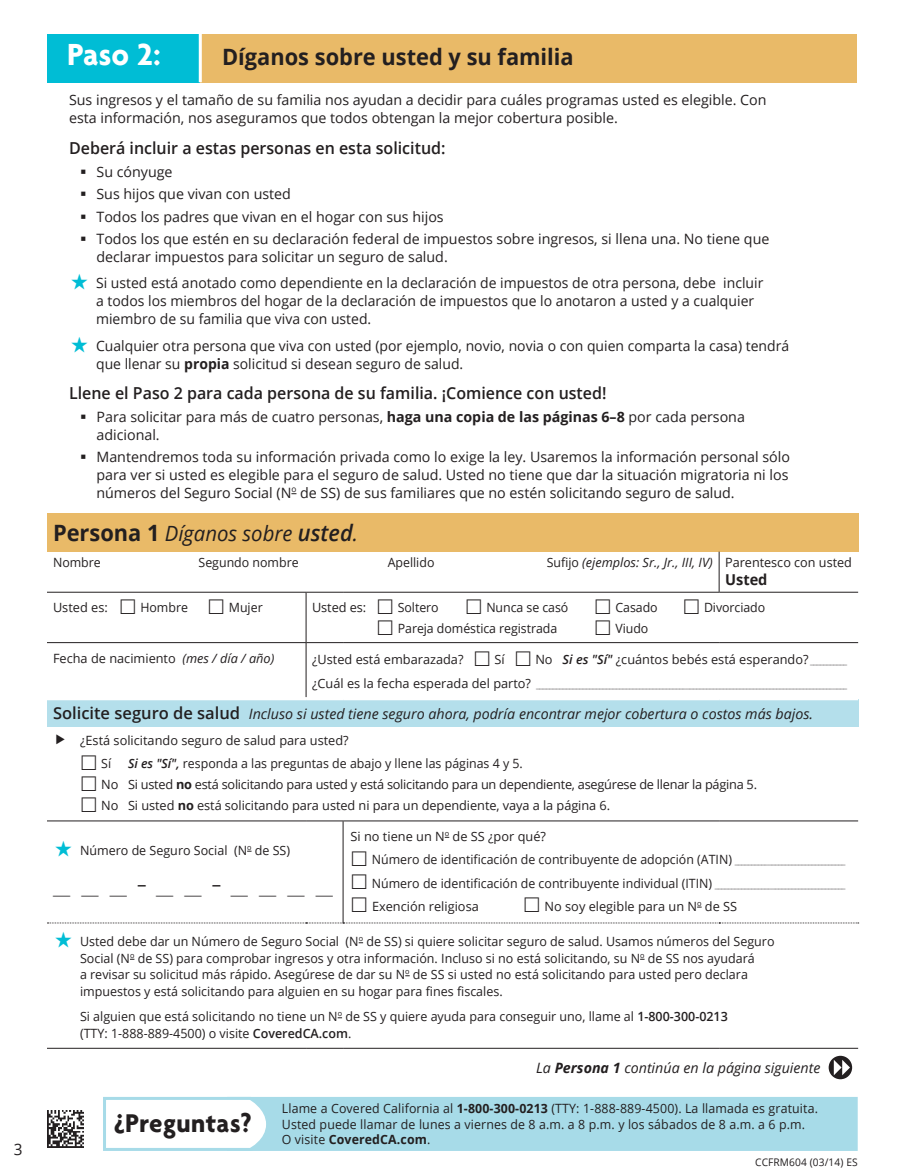
<style>
.page{position:relative;width:905px;height:1175px;background:#fff}
.page>*{position:absolute;margin:0;border:0;box-sizing:border-box;transform-origin:0 0}
.t1{font:700 33px "Agenda";color:#fff}
.t2{font:700 27.75px "Agenda";letter-spacing:.015em;color:#231f20}
.t3{font:700 22.5px "Open Sans";color:#231f20}
.t4{font:italic 21px "Open Sans";color:#231f20}
.t5{font:300 18.9px "Open Sans";color:#231f20;scale:2.2 1}
.t6{font:600 16.5px "Open Sans";color:#231f20}
.t7{font:15.75px "Open Sans";color:#231f20}
.t8{font:700 15px "Open Sans";color:#231f20}
.t9{font:14.25px/18px "Open Sans";color:#231f20}
.t10{font:italic 14.25px "Open Sans";color:#231f20}
.t11{font:12.75px/23.2px "Open Sans";color:#231f20}
.t12{font:italic 12.75px "Open Sans";color:#231f20}
.t13{font:10.5px "Open Sans";letter-spacing:.01em;color:#231f20}
.t14{font:300 9px "Open Sans";color:#231f20}
.s1{font-weight:700}
.s2{font-weight:700;font-style:normal;font-size:22.5px}
.s3{font-weight:600;font-size:22.5px}
.s4{font-style:normal}
.s5{font-style:italic}
.s6{font-weight:600;font-style:italic}
.s7{font-weight:300;font-size:9px}
.s8{font-weight:400;font-size:12.75px}
.s9{font-weight:600;font-style:normal;font-size:16.5px}
.s10{font-weight:600}
</style>
<div class="page">
<div style="left:227px;top:1096px;width:630px;height:54px;background:#a7dbe8;border:3px solid #a7dbe8"></div>
<svg style="left:103px;top:1096px;width:167px;height:55px"></svg>
<div style="left:47px;top:513px;width:811px;height:38px;background:#e9ba68"></div>
<div style="left:47px;top:698px;width:811px;height:28px;background:#b4dfeb"></div>
<hr style="left:718px;top:551px;width:1px;height:41px;background:#231f20">
<hr style="left:47px;top:592px;width:259px;height:1px;background:#231f20">
<hr style="left:306px;top:592px;width:37px;height:1px;background:#231f20">
<hr style="left:343px;top:592px;width:376px;height:1px;background:#231f20">
<hr style="left:719px;top:592px;width:139px;height:1px;background:#231f20">
<hr style="left:306px;top:592px;width:1px;height:50px;background:#231f20">
<hr style="left:306px;top:643px;width:1px;height:54px;background:#231f20">
<hr style="left:47px;top:642px;width:259px;height:1px;background:#231f20">
<hr style="left:306px;top:642px;width:37px;height:1px;background:#231f20">
<hr style="left:343px;top:642px;width:376px;height:1px;background:#231f20">
<hr style="left:719px;top:642px;width:139px;height:1px;background:#231f20">
<hr style="left:47px;top:820px;width:259px;height:1px;background:#231f20">
<hr style="left:306px;top:820px;width:37px;height:1px;background:#231f20">
<hr style="left:343px;top:820px;width:376px;height:1px;background:#231f20">
<hr style="left:719px;top:820px;width:139px;height:1px;background:#231f20">
<hr style="left:47px;top:1047px;width:259px;height:1px;background:#231f20">
<hr style="left:306px;top:1047px;width:37px;height:1px;background:#231f20">
<hr style="left:343px;top:1047px;width:376px;height:1px;background:#231f20">
<hr style="left:719px;top:1047px;width:139px;height:1px;background:#231f20">
<svg style="left:47px;top:922px;width:811px;height:1px"></svg>
<hr style="left:343px;top:821px;width:1px;height:101px;background:#231f20">
<hr style="left:47px;top:697px;width:259px;height:3px;background:#fff">
<hr style="left:306px;top:697px;width:37px;height:3px;background:#fff">
<hr style="left:343px;top:697px;width:376px;height:3px;background:#fff">
<hr style="left:719px;top:697px;width:139px;height:3px;background:#fff">
<svg style="left:828px;top:1055px;width:24px;height:24px"></svg>
<svg style="left:833px;top:1059px;width:17px;height:16px"></svg>
<div style="left:47px;top:34px;width:153px;height:48px;background:#00bdd5"></div>
<div style="left:200px;top:34px;width:657px;height:48px;background:#e9ba68"></div>
<hr style="left:199px;top:34px;width:3px;height:48px;background:#fff">
<img style="left:47px;top:1110px;width:37px;height:37px">
<p class="t7" style="left:14px;top:1138px;width:10px">3</p>
<h1 class="t1" style="left:67px;top:34px;width:95px">Paso 2:</h1>
<h3 class="t3" style="left:222px;top:41px;width:353px">Díganos sobre usted y su familia</h3>
<p class="t9" style="left:69px;top:91px;width:699px">Sus ingresos y el tamaño de su familia nos ayudan a decidir para cuáles programas usted es elegible. Con esta información, nos aseguramos que todos obtengan la mejor cobertura posible.</p>
<p class="t6" style="left:69px;top:137px;width:378px">Deberá incluir a estas personas en esta solicitud:</p>
<p class="t9" style="left:96px;top:160px;width:674px;line-height:22.5px">Su cónyuge<br>Sus hijos que vivan con usted<br>Todos los padres que vivan en el hogar con sus hijos<br>Todos los que estén en su declaración federal de impuestos sobre ingresos, si llena una. No tiene que</p>
<p class="t9" style="left:96px;top:244px;width:668px;line-height:25.5px">declarar impuestos para solicitar un seguro de salud.<br>Si usted está anotado como dependiente en la declaración de impuestos de otra persona, debe incluir</p>
<p class="t9" style="left:96px;top:291px;width:659px">a todos los miembros del hogar de la declaración de impuestos que lo anotaron a usted y a cualquier miembro de su familia que viva con usted.</p>
<p class="t9" style="left:96px;top:336px;width:694px">Cualquier otra persona que viva con usted (por ejemplo, novio, novia o con quien comparta la casa) tendrá que llenar su <span class="s1">propia</span> solicitud si desean seguro de salud.</p>
<p class="t6" style="left:69px;top:382px;width:539px">Llene el Paso 2 para cada persona de su familia. ¡Comience con usted!</p>
<p class="t9" style="left:96px;top:407px;width:650px">Para solicitar para más de cuatro personas, <span class="s1">haga una copia de las páginas 6–8</span> por cada persona adicional.</p>
<p class="t9" style="left:96px;top:448px;width:695px;text-align:justify">Mantendremos toda su información privada como lo exige la ley. Usaremos la información personal sólo para ver si usted es elegible para el seguro de salud. Usted no tiene que dar la situación migratoria ni los números del Seguro Social (N<sup>o</sup> de SS) de sus familiares que no estén solicitando seguro de salud.</p>
<h3 class="t4" style="left:53px;top:519px;width:306px"><span class="s2">Persona 1</span> Díganos sobre <span class="s3">usted</span>.</h3>
<p class="t11" style="left:53px;top:551px;width:49px">Nombre</p>
<p class="t11" style="left:198px;top:551px;width:102px">Segundo nombre</p>
<p class="t11" style="left:387px;top:551px;width:48px">Apellido</p>
<p class="t12" style="left:546px;top:554px;width:307px"><span class="s4">Sufijo</span> (ejemplos: Sr., Jr., III, IV) <span class="s4">Parentesco con usted</span></p>
<p class="t8" style="left:725px;top:568px;width:44px">Usted</p>
<p class="t11" style="left:53px;top:596px;width:56px">Usted es:</p>
<p class="t11" style="left:140px;top:596px;width:49px">Hombre</p>
<p class="t11" style="left:229px;top:596px;width:35px">Mujer</p>
<p class="t11" style="left:312px;top:596px;width:56px">Usted es:</p>
<p class="t11" style="left:398px;top:596px;width:42px">Soltero</p>
<p class="t11" style="left:486px;top:596px;width:83px">Nunca se casó</p>
<p class="t11" style="left:615px;top:596px;width:44px">Casado</p>
<p class="t11" style="left:704px;top:596px;width:63px">Divorciado</p>
<p class="t11" style="left:398px;top:617px;width:161px">Pareja doméstica registrada</p>
<p class="t11" style="left:615px;top:617px;width:34px">Viudo</p>
<p class="t11" style="left:53px;top:646px;width:223px">Fecha de nacimiento <span class="s5">(mes / día / año)</span></p>
<p class="t11" style="left:312px;top:647px;width:153px">¿Usted está embarazada?</p>
<p class="t11" style="left:494px;top:647px;width:12px">Sí</p>
<p class="t11" style="left:535px;top:647px;width:313px">No <span class="s6">Si es "Sí"</span> ¿cuántos bebés está esperando? <span class="s7">___________</span></p>
<p class="t14" style="left:312px;top:679px;width:536px"><span class="s8">¿Cuál es la fecha esperada del parto?</span> _____________________________________________________________________________________________</p>
<p class="t10" style="left:53px;top:704px;width:761px"><span class="s9">Solicite seguro de salud</span> Incluso si usted tiene seguro ahora, podría encontrar mejor cobertura o costos más bajos.</p>
<p class="t11" style="left:101px;top:728px;width:249px;text-indent:-21px">¿Está solicitando seguro de salud para usted?<br>Sí</p>
<p class="t11" style="left:101px;top:753px;width:657px;line-height:21px;text-indent:27px"><span class="s6">Si es "Sí",</span> responda a las preguntas de abajo y llene las páginas 4 y 5.<br>No Si usted <span class="s1">no</span> está solicitando para usted y está solicitando para un dependiente, asegúrese de llenar la página 5.<br>No Si usted <span class="s1">no</span> está solicitando para usted ni para un dependiente, vaya a la página 6.</p>
<p class="t11" style="left:80px;top:838px;width:212px">Número de Seguro Social (N<sup>o</sup> de SS)</p>
<h3 class="t5" style="left:53px;top:874px;width:129px">___<sup>–</sup> __<sup>–</sup> ____</h3>
<p class="t11" style="left:372px;top:824px;width:475px;text-indent:-21px">Si no tiene un N<sup>o</sup> de SS ¿por qué?<br>Número de identificación de contribuyente de adopción (ATIN) <span class="s7">_________________________________ </span>Número de identificación de contribuyente individual (ITIN) <span class="s7">_______________________________________ </span>Exención religiosa</p>
<p class="t11" style="left:544px;top:894px;width:194px">No soy elegible para un N<sup>o</sup> de SS</p>
<p class="t11" style="left:80px;top:933px;width:696px;line-height:16.5px">Usted debe dar un Número de Seguro Social (N<sup>o</sup> de SS) si quiere solicitar seguro de salud. Usamos números del Seguro Social (N<sup>o</sup> de SS) para comprobar ingresos y otra información. Incluso si no está solicitando, su N<sup>o</sup> de SS nos ayudará<br>a revisar su solicitud más rápido. Asegúrese de dar su N<sup>o</sup> de SS si usted no está solicitando para usted pero declara impuestos y está solicitando para alguien en su hogar para fines fiscales.</p>
<p class="t11" style="left:80px;top:1008px;width:649px;line-height:16.5px">Si alguien que está solicitando no tiene un N<sup>o</sup> de SS y quiere ayuda para conseguir uno, llame al <span class="s10">1-800-300-0213 </span>(TTY: 1-888-889-4500) o visite <span class="s10">CoveredCA.com</span>.</p>
<p class="t10" style="left:536px;top:1058px;width:286px">La <span class="s1">Persona 1</span> continúa en la página siguiente</p>
<h2 class="t2" style="left:114px;top:1106px;width:140px">¿Preguntas?</h2>
<p class="t11" style="left:282px;top:1100px;width:537px;line-height:15.3px">Llame a Covered California al <span class="s1">1-800-300-0213</span> (TTY: 1-888-889-4500). La llamada es gratuita.<br>Usted puede llamar de lunes a viernes de 8 a.m. a 8 p.m. y los sábados de 8 a.m. a 6 p.m.<br>O visite <span class="s1">CoveredCA.com</span>.</p>
<p class="t13" style="left:755px;top:1154px;width:104px">CCFRM604 (03/14) ES</p>
</div>
